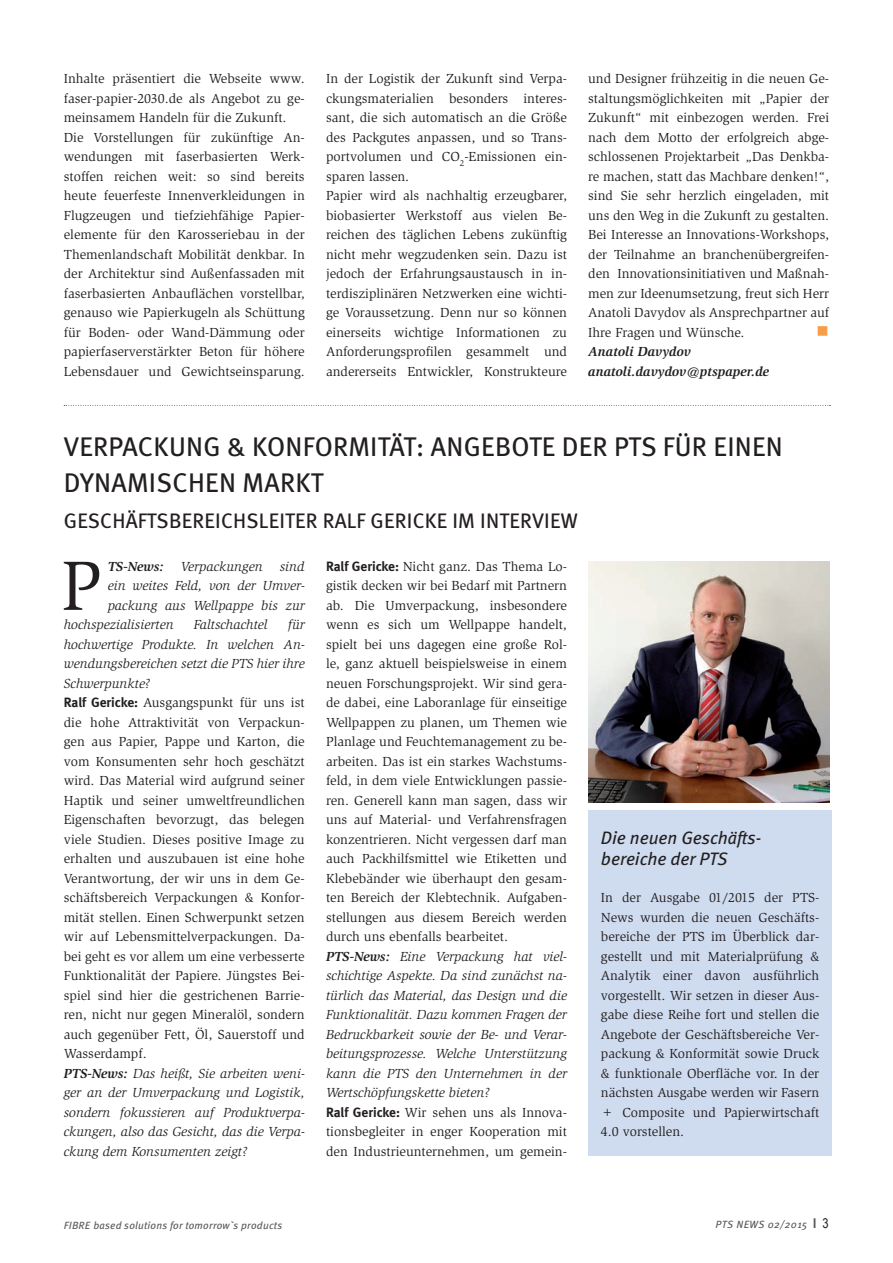
<style>
.page{position:relative;width:893px;height:1263px;background:#fff}
.page>*{position:absolute;margin:0;border:0;box-sizing:border-box;transform-origin:0 0}
.Initial{font:71.7px "Slimbach LT";color:#231f20}
.Headline{font:27px "Meta";letter-spacing:.01em;color:#231f20}
.Headline-2{font:21px "Meta";letter-spacing:.01em;color:#231f20}
.Headline_mittel{font:italic 18px/21.6px "Meta";color:#231f20}
.Abschlusspunkt{font:16.5px "Wingdings";color:#f89d48}
.Fliesstext{font:13.5px/19.5px "Slimbach LT";color:#231f20;text-align:justify}
.Abschlusspunkt-2{font:13.5px/19.5px "Slimbach LT";color:#231f20;text-align:justify}
.Frage{font:italic 13.5px/19.5px "Slimbach LT";color:#231f20;text-align:justify}
.Initial-2{font:italic 13.5px/19.5px "Slimbach LT";color:#231f20;text-align:justify}
.Fliesstext-2{font:italic 700 13.5px "Slimbach LT";color:#231f20}
.Initial-3{font:italic 700 13.5px "Slimbach LT";color:#231f20}
.t1{font:italic 10.5px "Meta";letter-spacing:.025em;color:#57585a}
.t2{font:10.5px "Meta Book Italic Caps";letter-spacing:.04em;color:#57585a}
.s1{font-family:"Meta";font-weight:700}
.s2{font-weight:700}
.s3{font-family:"Meta Book Italic Caps";font-style:normal}
.s4{font-family:"Meta Book Caps Expert";font-size:18px}
.s5{font-family:"Arial Narrow";font-size:13.5px;color:#231f20}
</style>
<div class="page">
<img style="left:588px;top:562px;width:241px;height:241px">
<svg style="left:64px;top:405px;width:767px;height:1px"></svg>
<div style="left:588px;top:811px;width:244px;height:345px;background:#cfdbef"></div>
<p class="Fliesstext" style="left:64px;top:69px;width:242px">Inhalte präsentiert die Webseite www. faser-papier-2030.de als Angebot zu ge&shy;meinsamem Handeln für die Zukunft.</p>
<p class="Fliesstext" style="left:64px;top:128px;width:242px">Die Vorstellungen für zukünftige An&shy;wendungen mit faserbasierten Werk&shy;stoffen reichen weit: so sind bereits heute feuerfeste Innenverkleidungen in Flugzeugen und tiefziehfähige Papier&shy;elemente für den Karosseriebau in der Themenlandschaft Mobilität denkbar. In der Architektur sind Außenfassaden mit faserbasierten Anbauflächen vorstellbar, genauso wie Papierkugeln als Schüttung für Boden- oder Wand-Dämmung oder papierfaserverstärkter Beton für höhere Lebensdauer und Gewichtseinsparung.</p>
<p class="Fliesstext" style="left:326px;top:69px;width:242px">In der Logistik der Zukunft sind Verpa&shy;ckungsmaterialien besonders interes&shy;sant, die sich automatisch an die Größe des Packgutes anpassen, und so Trans&shy;portvolumen und CO<sub>2</sub>-Emissionen ein&shy;sparen lassen.</p>
<p class="Abschlusspunkt-2" style="left:326px;top:186px;width:242px">Papier wird als nachhaltig erzeugbarer, biobasierter Werkstoff aus vielen Be&shy;reichen des täglichen Lebens zukünftig nicht mehr wegzudenken sein. Dazu ist jedoch der Erfahrungsaustausch in in&shy;terdisziplinären Netzwerken eine wichti&shy;ge Voraussetzung. Denn nur so können einerseits wichtige Informationen zu Anforderungsprofilen gesammelt und andererseits Entwickler, Konstrukteure</p>
<p class="Abschlusspunkt-2" style="left:588px;top:69px;width:242px">und Designer frühzeitig in die neuen Ge&shy;staltungsmöglichkeiten mit „Papier der Zukunft“ mit einbezogen werden. Frei nach dem Motto der erfolgreich abge&shy;schlossenen Projektarbeit „Das Denkba&shy;re machen, statt das Machbare denken!“, sind Sie sehr herzlich eingeladen, mit uns den Weg in die Zukunft zu gestalten.<br>Bei Interesse an Innovations-Workshops, der Teilnahme an branchenübergreifen&shy;den Innovationsinitiativen und Maßnah&shy;men zur Ideenumsetzung, freut sich Herr Anatoli Davydov als Ansprechpartner auf Ihre Fragen und Wünsche.</p>
<p class="Abschlusspunkt" style="left:817px;top:322px;width:14px">■</p>
<p class="Fliesstext-2" style="left:588px;top:344px;width:104px">Anatoli Davydov</p>
<p class="Fliesstext-2" style="left:588px;top:363px;width:182px">anatoli.davydov@ptspaper.de</p>
<p class="Headline" style="left:64px;top:429px;width:721px">VERPACKUNG &amp; KONFORMITÄT: ANGEBOTE DER PTS FÜR EINEN</p>
<p class="Headline" style="left:64px;top:465px;width:261px">DYNAMISCHEN MARKT</p>
<p class="Headline-2" style="left:64px;top:507px;width:515px">GESCHÄFTSBEREICHSLEITER RALF GERICKE IM INTERVIEW</p>
<p class="Initial" style="left:61px;top:545px;width:43px">P</p>
<p class="Initial-3" style="left:108px;top:558px;width:57px">TS-News:</p>
<p class="Initial-2" style="left:181px;top:557px;width:83px">Verpackungen</p>
<p class="Initial-2" style="left:280px;top:557px;width:26px">sind</p>
<p class="Initial-2" style="left:108px;top:576px;width:198px">ein weites Feld, von der Umver-</p>
<p class="Initial-2" style="left:108px;top:596px;width:199px">packung aus Wellpappe bis zur</p>
<p class="Initial-2" style="left:64px;top:615px;width:111px">hochspezialisierten</p>
<p class="Initial-2" style="left:194px;top:615px;width:75px">Faltschachtel</p>
<p class="Initial-2" style="left:64px;top:615px;width:242px;text-indent:224px">für hochwertige Produkte. In welchen An&shy;wendungsbereichen setzt die PTS hier ihre Schwerpunkte?</p>
<p class="Fliesstext" style="left:64px;top:693px;width:242px"><span class="s1">Ralf Gericke:</span> Ausgangspunkt für uns ist die hohe Attraktivität von Verpackun&shy;gen aus Papier, Pappe und Karton, die vom Konsumenten sehr hoch geschätzt wird. Das Material wird aufgrund seiner Haptik und seiner umweltfreundlichen Eigenschaften bevorzugt, das belegen viele Studien. Dieses positive Image zu erhalten und auszubauen ist eine hohe Verantwortung, der wir uns in dem Ge&shy;schäftsbereich Verpackungen &amp; Konfor&shy;mität stellen. Einen Schwerpunkt setzen wir auf Lebensmittelverpackungen. Da&shy;bei geht es vor allem um eine verbesserte Funktionalität der Papiere. Jüngstes Bei&shy;spiel sind hier die gestrichenen Barrie&shy;ren, nicht nur gegen Mineralöl, sondern auch gegenüber Fett, Öl, Sauerstoff und Wasserdampf.</p>
<p class="Frage" style="left:64px;top:1064px;width:242px"><span class="s2">PTS-News:</span> Das heißt, Sie arbeiten weni&shy;ger an der Umverpackung und Logistik, sondern fokussieren auf Produktverpa&shy;ckungen, also das Gesicht, das die Verpa&shy;ckung dem Konsumenten zeigt?</p>
<p class="Fliesstext" style="left:326px;top:557px;width:242px"><span class="s1">Ralf Gericke:</span> Nicht ganz. Das Thema Lo&shy;gistik decken wir bei Bedarf mit Partnern ab. Die Umverpackung, insbesondere wenn es sich um Wellpappe handelt, spielt bei uns dagegen eine große Rol&shy;le, ganz aktuell beispielsweise in einem neuen Forschungsprojekt. Wir sind gera&shy;de dabei, eine Laboranlage für einseitige Wellpappen zu planen, um Themen wie Planlage und Feuchtemanagement zu be&shy;arbeiten. Das ist ein starkes Wachstums&shy;feld, in dem viele Entwicklungen passie&shy;ren. Generell kann man sagen, dass wir uns auf Material- und Verfahrensfragen konzentrieren. Nicht vergessen darf man auch Packhilfsmittel wie Etiketten und Klebebänder wie überhaupt den gesam&shy;ten Bereich der Klebtechnik. Aufgaben&shy;stellungen aus diesem Bereich werden durch uns ebenfalls bearbeitet.</p>
<p class="Frage" style="left:326px;top:947px;width:242px"><span class="s2">PTS-News:</span> Eine Verpackung hat viel&shy;schichtige Aspekte. Da sind zunächst na&shy;türlich das Material, das Design und die Funktionalität. Dazu kommen Fragen der Bedruckbarkeit sowie der Be- und Verar&shy;beitungsprozesse. Welche Unterstützung kann die PTS den Unternehmen in der Wertschöpfungskette bieten?</p>
<p class="Fliesstext" style="left:326px;top:1103px;width:242px"><span class="s1">Ralf Gericke:</span> Wir sehen uns als Innova&shy;tionsbegleiter in enger Kooperation mit den Industrieunternehmen, um gemein-</p>
<p class="Headline_mittel" style="left:601px;top:826px;width:160px">Die neuen Geschäfts&shy;bereiche der PTS</p>
<p class="Fliesstext" style="left:601px;top:888px;width:220px">In der Ausgabe 01/2015 der PTS-News wurden die neuen Geschäfts&shy;bereiche der PTS im Überblick dar&shy;gestellt und mit Materialprüfung &amp; Analytik einer davon ausführlich vorgestellt. Wir setzen in dieser Aus&shy;gabe diese Reihe fort und stellen die Angebote der Geschäftsbereiche Ver&shy;packung &amp; Konformität sowie Druck &amp; funktionale Oberfläche vor. In der nächsten Ausgabe werden wir Fasern + Composite und Papierwirtschaft 4.0 vorstellen.</p>
<p class="t1" style="left:64px;top:1218px;width:220px"><span class="s3">FIBRE</span> based solutions for tomorrow`s products</p>
<p class="t2" style="left:716px;top:1218px;width:114px">PTS NEWS 02/2015 <span class="s4">Y</span> <span class="s5">3</span></p>
</div>
